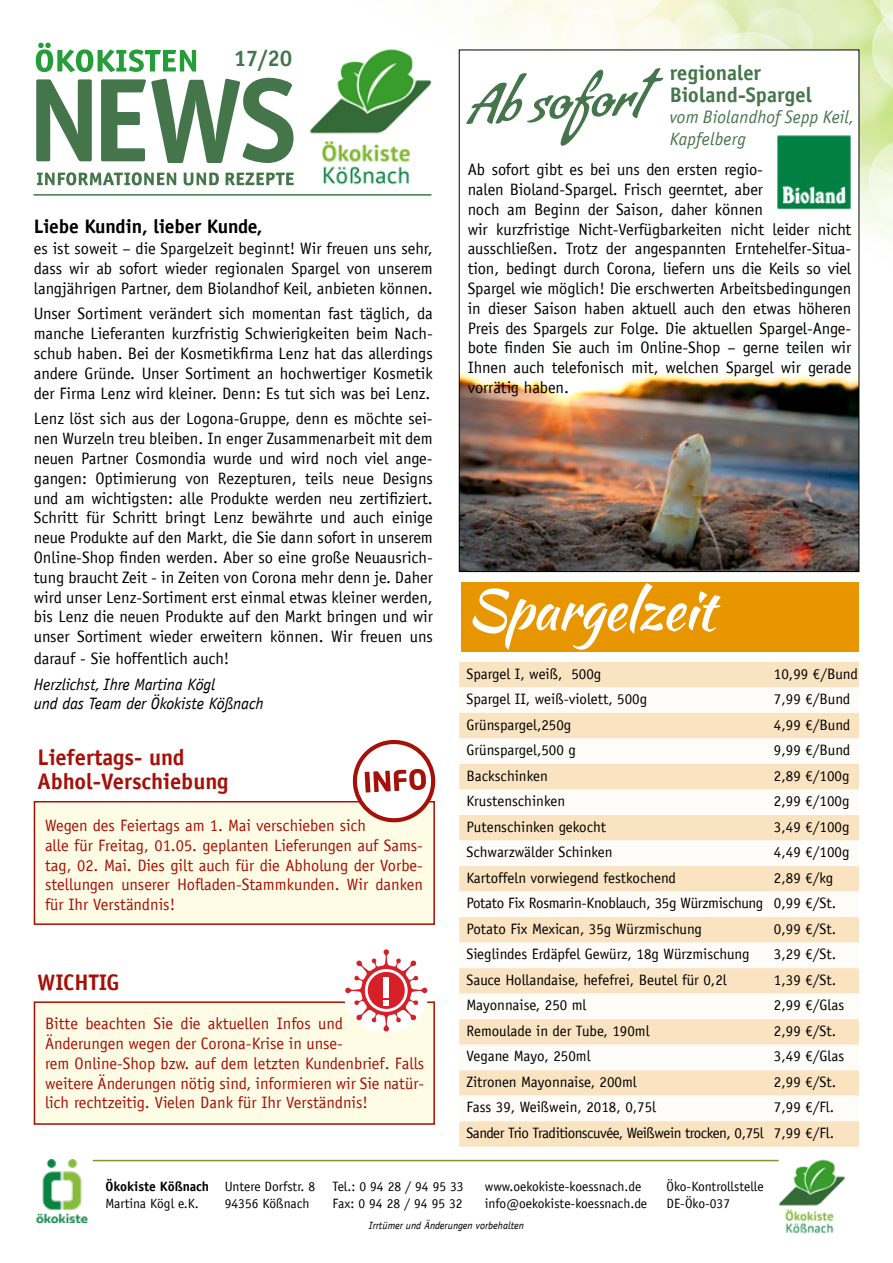
<style>
.page{position:relative;width:893px;height:1263px;background:#fff}
.page>*{position:absolute;margin:0;border:0;box-sizing:border-box;transform-origin:0 0}
.t1{font:55.5px "Kaushan Script";letter-spacing:-.015em;color:#fff}
.t2{font:52.95px "Condiment";color:#45754b}
.t3{font:700 22.5px/24px "Officina Sans LT";color:#a51008}
.t4{font:700 22.5px "Officina Sans LT";color:#45754b}
.t5{font:700 21px/21.6px "Officina San ITC";letter-spacing:.01em;color:#45754b}
.t6{font:700 19.5px "Officina Sans LT";letter-spacing:-.005em;color:#000}
.t7{font:italic 18px/21.6px "Officina San ITC";letter-spacing:.005em;color:#45754b}
.t8{font:16.5px/19.8px "Officina Sans LT";letter-spacing:-.005em;color:#000;text-align:justify}
.t9{font:16.5px/19.8px "Officina Sans LT";color:#a51008}
.t10{font:italic 16.5px "Officina Sans LT";letter-spacing:-.005em;color:#000}
.t11{font:15px "Officina Sans LT";color:#000}
.t12{font:15px/25.5px "Officina Sans LT";letter-spacing:-.02em;color:#000}
.t13{font:15px/25.5px "Officina Sans LT";letter-spacing:-.03em;color:#000;text-align:right}
.t14{font:13.5px/16.2px "Officina Sans LT";color:#000}
.t15{font:700 13.5px "Officina Sans LT";color:#000}
.t16{font:italic 10.5px "Officina Sans LT";color:#000}
.s1{font-family:"Officina San ITC";font-style:italic}
.s2{font-style:italic}
</style>
<div class="page">
<img style="left:233px;top:0;width:660px;height:270px">
<div style="left:459px;top:50px;width:400px;height:522px;background:#fff"></div>
<img style="left:461px;top:372px;width:396px;height:198px">
<img style="left:298px;top:44px;width:140px;height:145px">
<svg style="left:36px;top:43px;width:160px;height:29px"></svg>
<svg style="left:36px;top:78px;width:258px;height:85px"></svg>
<svg style="left:37px;top:172px;width:257px;height:13px"></svg>
<hr style="left:34px;top:194px;width:397px;height:2px;background:#45754b">
<img style="left:777px;top:135px;width:74px;height:75px">
<div style="left:459px;top:662px;width:400px;height:485px;background:#fae3c1"></div>
<svg style="left:459px;top:687px;width:400px;height:434px"></svg>
<div style="left:461px;top:582px;width:398px;height:70px;background:#e89600"></div>
<div style="left:34px;top:801px;width:401px;height:124px;background:#fffce5;border:2px solid #a51008"></div>
<svg style="left:348px;top:739px;width:88px;height:85px"></svg>
<div style="left:34px;top:1001px;width:401px;height:124px;background:#fffce5;border:2px solid #a51008"></div>
<svg style="left:345px;top:949px;width:83px;height:83px"></svg>
<img style="left:772px;top:1159px;width:74px;height:75px">
<hr style="left:93px;top:1160px;width:686px;height:1px;background:#85962c">
<img style="left:35px;top:1159px;width:59px;height:64px">
<h3 class="t4" style="left:234px;top:44px;width:60px">17/20</h3>
<p class="t6" style="left:34px;top:214px;width:230px">Liebe Kundin, lieber Kunde,</p>
<p class="t8" style="left:34px;top:239px;width:401px">es ist soweit – die Spargelzeit beginnt! Wir freuen uns sehr, dass wir ab sofort wieder regionalen Spargel von unserem langjährigen Partner, dem Biolandhof Keil, anbieten können.</p>
<p class="t8" style="left:34px;top:304px;width:401px">Unser Sortiment verändert sich momentan fast täglich, da manche Lieferanten kurzfristig Schwierigkeiten beim Nach&shy;schub haben. Bei der Kosmetikfirma Lenz hat das allerdings andere Gründe. Unser Sortiment an hochwertiger Kosmetik der Firma Lenz wird kleiner. Denn: Es tut sich was bei Lenz.</p>
<p class="t8" style="left:34px;top:409px;width:401px">Lenz löst sich aus der Logona-Gruppe, denn es möchte sei&shy;nen Wurzeln treu bleiben. In enger Zusammenarbeit mit dem neuen Partner Cosmondia wurde und wird noch viel ange&shy;gangen: Optimierung von Rezepturen, teils neue Designs und am wichtigsten: alle Produkte werden neu zertifiziert.<br>Schritt für Schritt bringt Lenz bewährte und auch einige neue Produkte auf den Markt, die Sie dann sofort in unserem Online-Shop finden werden. Aber so eine große Neuausrich&shy;tung braucht Zeit - in Zeiten von Corona mehr denn je. Daher wird unser Lenz-Sortiment erst einmal etwas kleiner werden, bis Lenz die neuen Produkte auf den Markt bringen und wir unser Sortiment wieder erweitern können. Wir freuen uns</p>
<p class="t8" style="left:34px;top:645px;width:197px;line-height:25.8px">darauf - Sie hoffentlich auch!<br><span class="s1">Herzlichst,</span> <span class="s2">Ihre Martina Kögl</span></p>
<p class="t10" style="left:34px;top:694px;width:231px">und das Team der Ökokiste Kößnach</p>
<h3 class="t3" style="left:37px;top:745px;width:192px">Liefertags- und<br>Abhol-Verschiebung</h3>
<p class="t9" style="left:45px;top:815px;width:380px">Wegen des Feiertags am 1. Mai verschieben sich<br>alle für Freitag, 01.05. geplanten Lieferungen auf Sams&shy;tag, 02. Mai. Dies gilt auch für die Abholung der Vorbe&shy;stellungen unserer Hofladen-Stammkunden. Wir danken für Ihr Verständnis!</p>
<h3 class="t3" style="left:37px;top:970px;width:84px">WICHTIG</h3>
<p class="t9" style="left:45px;top:1014px;width:381px">Bitte beachten Sie die aktuellen Infos und Änderungen wegen der Corona-Krise in unse-<br>rem Online-Shop bzw. auf dem letzten Kundenbrief. Falls weitere Änderungen nötig sind, informieren wir Sie natür&shy;lich rechtzeitig. Vielen Dank für Ihr Verständnis!</p>
<p class="t5" style="left:670px;top:62px;width:143px">regionaler<br>Bioland-Spargel</p>
<p class="t7" style="left:670px;top:106px;width:186px">vom Biolandhof Sepp Keil,<br>Kapfelberg</p>
<h2 class="t2" style="left:464px;top:73px;width:179px;rotate:-3deg">Ab sofort</h2>
<p class="t8" style="left:468px;top:160px;width:385px;text-align:left">Ab sofort gibt es bei uns den ersten regio-<br>nalen Bioland-Spargel. Frisch geerntet, aber<br>noch am Beginn der Saison, daher können<br>wir kurzfristige Nicht-Verfügbarkeiten nicht leider nicht ausschließen. Trotz der angespannten Erntehelfer-Situa&shy;tion, bedingt durch Corona, liefern uns die Keils so viel Spargel wie möglich! Die erschwerten Arbeitsbedingungen in dieser Saison haben aktuell auch den etwas höheren Preis des Spargels zur Folge. Die aktuellen Spargel-Ange&shy;bote finden Sie auch im Online-Shop – gerne teilen wir Ihnen auch telefonisch mit, welchen Spargel wir gerade vorrätig haben.</p>
<h1 class="t1" style="left:467px;top:569px;width:249px">Spargelzeit</h1>
<p class="t11" style="left:466px;top:665px;width:136px">Spargel I, weiß, 500g</p>
<p class="t11" style="left:774px;top:665px;width:85px">10,99 €/Bund</p>
<p class="t11" style="left:466px;top:690px;width:182px">Spargel II, weiß-violett, 500g</p>
<p class="t11" style="left:774px;top:690px;width:78px">7,99 €/Bund</p>
<p class="t11" style="left:466px;top:716px;width:107px">Grünspargel,250g</p>
<p class="t11" style="left:774px;top:716px;width:78px">4,99 €/Bund</p>
<p class="t11" style="left:466px;top:741px;width:111px">Grünspargel,500 g</p>
<p class="t11" style="left:774px;top:741px;width:78px">9,99 €/Bund</p>
<p class="t11" style="left:466px;top:767px;width:83px">Backschinken</p>
<p class="t11" style="left:774px;top:767px;width:77px">2,89 €/100g</p>
<p class="t11" style="left:466px;top:792px;width:100px">Krustenschinken</p>
<p class="t11" style="left:774px;top:792px;width:77px">2,99 €/100g</p>
<p class="t11" style="left:466px;top:818px;width:141px">Putenschinken gekocht</p>
<p class="t11" style="left:774px;top:818px;width:77px">3,49 €/100g</p>
<p class="t11" style="left:466px;top:843px;width:148px">Schwarzwälder Schinken</p>
<p class="t11" style="left:774px;top:843px;width:77px">4,49 €/100g</p>
<p class="t11" style="left:466px;top:869px;width:211px">Kartoffeln vorwiegend festkochend</p>
<p class="t12" style="left:466px;top:865px;width:371px;text-indent:308px">2,89 €/kg<br>Potato Fix Rosmarin-Knoblauch, 35g Würzmischung 0,99 €/St.<br>Potato Fix Mexican, 35g Würzmischung</p>
<p class="t11" style="left:774px;top:920px;width:64px">0,99 €/St.</p>
<p class="t11" style="left:466px;top:945px;width:285px">Sieglindes Erdäpfel Gewürz, 18g Würzmischung</p>
<p class="t11" style="left:774px;top:945px;width:64px">3,29 €/St.</p>
<p class="t11" style="left:466px;top:971px;width:262px">Sauce Hollandaise, hefefrei, Beutel für 0,2l</p>
<p class="t11" style="left:774px;top:971px;width:64px">1,39 €/St.</p>
<p class="t11" style="left:466px;top:996px;width:122px">Mayonnaise, 250 ml</p>
<p class="t11" style="left:774px;top:996px;width:72px">2,99 €/Glas</p>
<p class="t11" style="left:466px;top:1022px;width:185px">Remoulade in der Tube, 190ml</p>
<p class="t11" style="left:774px;top:1022px;width:64px">2,99 €/St.</p>
<p class="t11" style="left:466px;top:1047px;width:126px">Vegane Mayo, 250ml</p>
<p class="t11" style="left:774px;top:1047px;width:72px">3,49 €/Glas</p>
<p class="t11" style="left:466px;top:1073px;width:172px">Zitronen Mayonnaise, 200ml</p>
<p class="t11" style="left:774px;top:1073px;width:64px">2,99 €/St.</p>
<p class="t11" style="left:466px;top:1098px;width:191px">Fass 39, Weißwein, 2018, 0,75l</p>
<p class="t13" style="left:466px;top:1094px;width:369px">7,99 €/Fl.<br>Sander Trio Traditionscuvée, Weißwein trocken, 0,75l 7,99 €/Fl.</p>
<p class="t15" style="left:105px;top:1178px;width:105px">Ökokiste Kößnach</p>
<p class="t14" style="left:105px;top:1195px;width:95px">Martina Kögl e.K.</p>
<p class="t14" style="left:225px;top:1179px;width:92px">Untere Dorfstr. 8<br>94356 Kößnach</p>
<p class="t14" style="left:332px;top:1179px;width:133px">Tel.: 0 94 28 / 94 95 33<br>Fax: 0 94 28 / 94 95 32</p>
<p class="t14" style="left:667px;top:1179px;width:99px">Öko-Kontrollstelle<br>DE-Öko-037</p>
<p class="t16" style="left:369px;top:1219px;width:157px">Irrtümer und Änderungen vorbehalten</p>
<p class="t14" style="left:485px;top:1179px;width:164px">www.oekokiste-koessnach.de info@oekokiste-koessnach.de</p>
</div>
